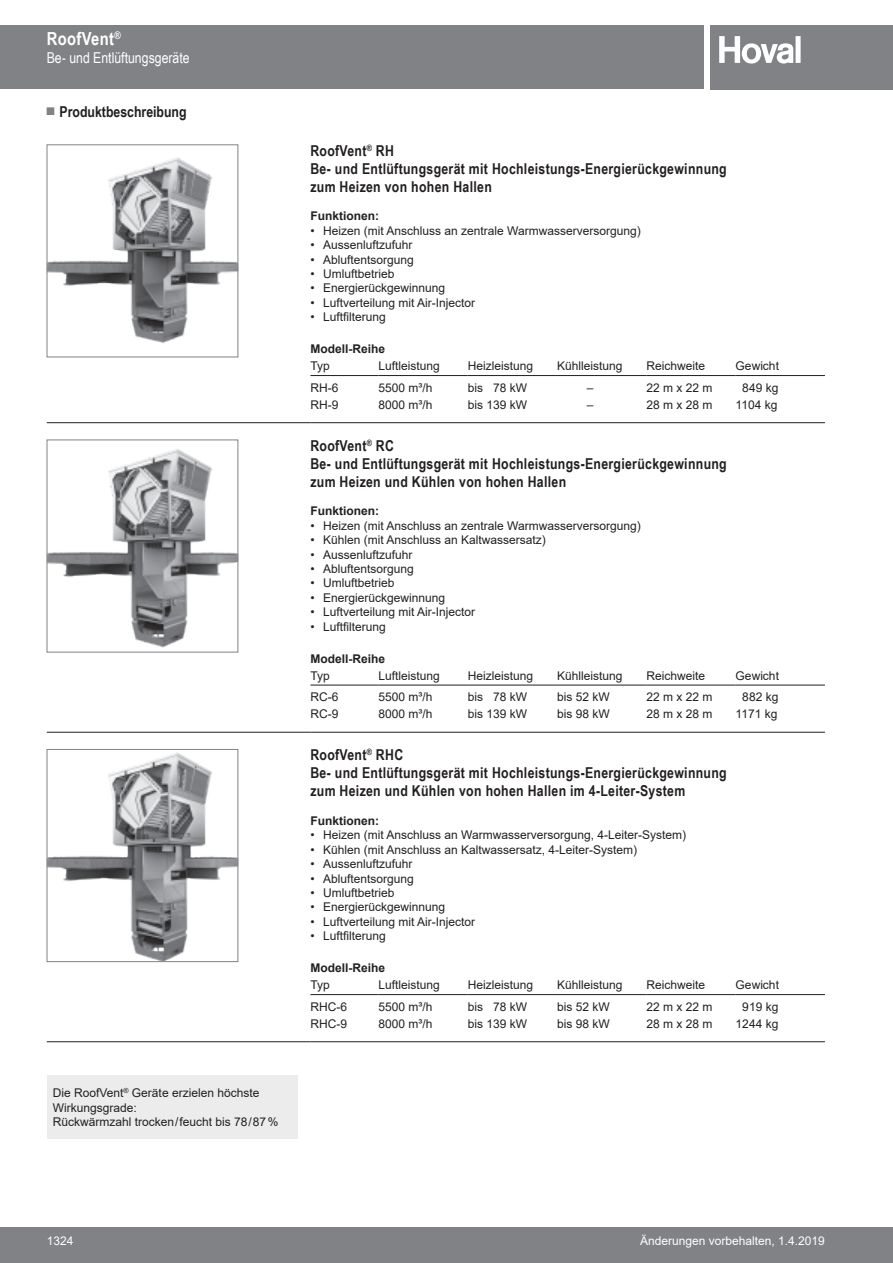
<style>
.page{position:relative;width:893px;height:1263px;background:#fff}
.page>*{position:absolute;margin:0;border:0;box-sizing:border-box;transform-origin:0 0}
.t1{font:700 18px "Arial Narrow";letter-spacing:.02em;color:#fff}
.t2{font:700 15px/18px "Arial Narrow";letter-spacing:.02em;color:#231f20}
.t3{font:15px "Arial Narrow";color:#fff}
.t4{font:700 15px "Arial Narrow";color:#231f20}
.t5{font:12px/14.4px "Arial";color:#231f20}
.t6{font:700 12px "Arial";color:#231f20}
.t7{font:12px "Arial";color:#fff}
.s1{font-size:16.5px;color:#808285}
</style>
<div class="page">
<div style="left:710px;top:26px;width:183px;height:64px;background:#808285"></div>
<svg style="left:719px;top:36px;width:82px;height:28px"></svg>
<div style="left:0;top:26px;width:703px;height:63px;background:#808285"></div>
<div style="left:0;top:1228px;width:893px;height:35px;background:#808285"></div>
<hr style="left:47px;top:422px;width:263px;height:1px;background:#231f20">
<hr style="left:310px;top:422px;width:515px;height:1px;background:#231f20">
<hr style="left:47px;top:732px;width:263px;height:1px;background:#231f20">
<hr style="left:310px;top:732px;width:515px;height:1px;background:#231f20">
<hr style="left:47px;top:1041px;width:263px;height:1px;background:#231f20">
<hr style="left:310px;top:1041px;width:515px;height:1px;background:#231f20">
<img style="left:49px;top:158px;width:187px;height:185px">
<div style="left:47px;top:145px;width:191px;height:212px;border:1px solid #808285"></div>
<hr style="left:310px;top:375px;width:68px;height:1px;background:#231f20">
<hr style="left:378px;top:375px;width:90px;height:1px;background:#231f20">
<hr style="left:468px;top:375px;width:89px;height:1px;background:#231f20">
<hr style="left:557px;top:375px;width:89px;height:1px;background:#231f20">
<hr style="left:646px;top:375px;width:90px;height:1px;background:#231f20">
<hr style="left:736px;top:375px;width:89px;height:1px;background:#231f20">
<img style="left:49px;top:449px;width:187px;height:198px">
<div style="left:47px;top:440px;width:191px;height:212px;border:1px solid #808285"></div>
<hr style="left:310px;top:685px;width:68px;height:1px;background:#231f20">
<hr style="left:378px;top:685px;width:90px;height:1px;background:#231f20">
<hr style="left:468px;top:685px;width:89px;height:1px;background:#231f20">
<hr style="left:557px;top:685px;width:89px;height:1px;background:#231f20">
<hr style="left:646px;top:685px;width:90px;height:1px;background:#231f20">
<hr style="left:736px;top:685px;width:89px;height:1px;background:#231f20">
<img style="left:49px;top:752px;width:187px;height:208px">
<div style="left:47px;top:749px;width:191px;height:213px;border:1px solid #808285"></div>
<hr style="left:310px;top:994px;width:68px;height:1px;background:#231f20">
<hr style="left:378px;top:994px;width:90px;height:1px;background:#231f20">
<hr style="left:468px;top:994px;width:89px;height:1px;background:#231f20">
<hr style="left:557px;top:994px;width:89px;height:1px;background:#231f20">
<hr style="left:646px;top:994px;width:90px;height:1px;background:#231f20">
<hr style="left:736px;top:994px;width:89px;height:1px;background:#231f20">
<div style="left:47px;top:1076px;width:251px;height:63px;background:#ececec"></div>
<h1 class="t1" style="left:47px;top:25px;width:75px">RoofVent<sup>®</sup></h1>
<p class="t3" style="left:47px;top:46px;width:144px">Be- und Entlüftungsgeräte</p>
<p class="t4" style="left:47px;top:100px;width:141px"><span class="s1">■</span> Produktbeschreibung</p>
<p class="t5" style="left:53px;top:1086px;width:227px">Die RoofVent<sup>®</sup> Geräte erzielen höchste<br>Wirkungsgrade:<br>Rückwärmzahl trocken / feucht bis 78 / 87%</p>
<p class="t2" style="left:310px;top:140px;width:418px">RoofVent<sup>®</sup> RH<br>Be- und Entlüftungsgerät mit Hochleistungs-Energierückgewinnung zum Heizen von hohen Hallen</p>
<p class="t6" style="left:310px;top:208px;width:70px">Funktionen:</p>
<p class="t5" style="left:310px;top:223px;width:332px">• Heizen (mit Anschluss an zentrale Warmwasserversorgung)</p>
<p class="t5" style="left:310px;top:238px;width:104px">• Aussenluftzufuhr</p>
<p class="t5" style="left:310px;top:252px;width:105px">• Abluftentsorgung</p>
<p class="t5" style="left:310px;top:266px;width:86px">• Umluftbetrieb</p>
<p class="t5" style="left:310px;top:281px;width:136px">• Energierückgewinnung</p>
<p class="t5" style="left:310px;top:295px;width:166px">• Luftverteilung mit Air-Injector</p>
<p class="t5" style="left:310px;top:310px;width:77px">• Luftfilterung</p>
<p class="t6" style="left:310px;top:341px;width:76px">Modell-Reihe</p>
<p class="t5" style="left:310px;top:359px;width:21px">Typ</p>
<p class="t5" style="left:378px;top:359px;width:63px">Luftleistung</p>
<p class="t5" style="left:468px;top:359px;width:67px">Heizleistung</p>
<p class="t5" style="left:557px;top:359px;width:67px">Kühlleistung</p>
<p class="t5" style="left:646px;top:359px;width:60px">Reichweite</p>
<p class="t5" style="left:736px;top:359px;width:45px">Gewicht</p>
<p class="t5" style="left:310px;top:380px;width:29px">RH-6</p>
<p class="t5" style="left:378px;top:380px;width:56px">5500 m³/h</p>
<p class="t5" style="left:468px;top:380px;width:61px">bis 78 kW</p>
<p class="t5" style="left:587px;top:380px;width:8px">–</p>
<p class="t5" style="left:646px;top:380px;width:68px">22 m x 22 m</p>
<p class="t5" style="left:742px;top:380px;width:38px">849 kg</p>
<p class="t5" style="left:310px;top:397px;width:29px">RH-9</p>
<p class="t5" style="left:378px;top:397px;width:56px">8000 m³/h</p>
<p class="t5" style="left:468px;top:397px;width:61px">bis 139 kW</p>
<p class="t5" style="left:587px;top:397px;width:8px">–</p>
<p class="t5" style="left:646px;top:397px;width:68px">28 m x 28 m</p>
<p class="t5" style="left:736px;top:397px;width:43px">1104 kg</p>
<p class="t2" style="left:310px;top:436px;width:418px">RoofVent<sup>®</sup> RC<br>Be- und Entlüftungsgerät mit Hochleistungs-Energierückgewinnung zum Heizen und Kühlen von hohen Hallen</p>
<p class="t6" style="left:310px;top:503px;width:70px">Funktionen:</p>
<p class="t5" style="left:310px;top:518px;width:332px">• Heizen (mit Anschluss an zentrale Warmwasserversorgung)</p>
<p class="t5" style="left:310px;top:533px;width:237px">• Kühlen (mit Anschluss an Kaltwassersatz)</p>
<p class="t5" style="left:310px;top:547px;width:104px">• Aussenluftzufuhr</p>
<p class="t5" style="left:310px;top:561px;width:105px">• Abluftentsorgung</p>
<p class="t5" style="left:310px;top:576px;width:86px">• Umluftbetrieb</p>
<p class="t5" style="left:310px;top:590px;width:136px">• Energierückgewinnung</p>
<p class="t5" style="left:310px;top:605px;width:166px">• Luftverteilung mit Air-Injector</p>
<p class="t5" style="left:310px;top:619px;width:77px">• Luftfilterung</p>
<p class="t6" style="left:310px;top:650px;width:76px">Modell-Reihe</p>
<p class="t5" style="left:310px;top:668px;width:21px">Typ</p>
<p class="t5" style="left:378px;top:668px;width:63px">Luftleistung</p>
<p class="t5" style="left:468px;top:668px;width:67px">Heizleistung</p>
<p class="t5" style="left:557px;top:668px;width:67px">Kühlleistung</p>
<p class="t5" style="left:646px;top:668px;width:60px">Reichweite</p>
<p class="t5" style="left:736px;top:668px;width:45px">Gewicht</p>
<p class="t5" style="left:310px;top:690px;width:29px">RC-6</p>
<p class="t5" style="left:378px;top:690px;width:56px">5500 m³/h</p>
<p class="t5" style="left:468px;top:690px;width:61px">bis 78 kW</p>
<p class="t5" style="left:557px;top:690px;width:54px">bis 52 kW</p>
<p class="t5" style="left:646px;top:690px;width:68px">22 m x 22 m</p>
<p class="t5" style="left:742px;top:690px;width:38px">882 kg</p>
<p class="t5" style="left:310px;top:707px;width:29px">RC-9</p>
<p class="t5" style="left:378px;top:707px;width:56px">8000 m³/h</p>
<p class="t5" style="left:468px;top:707px;width:61px">bis 139 kW</p>
<p class="t5" style="left:557px;top:707px;width:54px">bis 98 kW</p>
<p class="t5" style="left:646px;top:707px;width:68px">28 m x 28 m</p>
<p class="t5" style="left:736px;top:707px;width:43px">1171 kg</p>
<p class="t2" style="left:310px;top:745px;width:418px">RoofVent<sup>®</sup> RHC<br>Be- und Entlüftungsgerät mit Hochleistungs-Energierückgewinnung zum Heizen und Kühlen von hohen Hallen im 4-Leiter-System</p>
<p class="t6" style="left:310px;top:812px;width:70px">Funktionen:</p>
<p class="t5" style="left:310px;top:828px;width:377px">• Heizen (mit Anschluss an Warmwasserversorgung, 4-Leiter-System)</p>
<p class="t5" style="left:310px;top:842px;width:328px">• Kühlen (mit Anschluss an Kaltwassersatz, 4-Leiter-System)</p>
<p class="t5" style="left:310px;top:857px;width:104px">• Aussenluftzufuhr</p>
<p class="t5" style="left:310px;top:871px;width:105px">• Abluftentsorgung</p>
<p class="t5" style="left:310px;top:885px;width:86px">• Umluftbetrieb</p>
<p class="t5" style="left:310px;top:900px;width:136px">• Energierückgewinnung</p>
<p class="t5" style="left:310px;top:914px;width:166px">• Luftverteilung mit Air-Injector</p>
<p class="t5" style="left:310px;top:929px;width:77px">• Luftfilterung</p>
<p class="t6" style="left:310px;top:959px;width:76px">Modell-Reihe</p>
<p class="t5" style="left:310px;top:978px;width:21px">Typ</p>
<p class="t5" style="left:378px;top:978px;width:63px">Luftleistung</p>
<p class="t5" style="left:468px;top:978px;width:67px">Heizleistung</p>
<p class="t5" style="left:557px;top:978px;width:67px">Kühlleistung</p>
<p class="t5" style="left:646px;top:978px;width:60px">Reichweite</p>
<p class="t5" style="left:736px;top:978px;width:45px">Gewicht</p>
<p class="t5" style="left:310px;top:999px;width:38px">RHC-6</p>
<p class="t5" style="left:378px;top:999px;width:56px">5500 m³/h</p>
<p class="t5" style="left:468px;top:999px;width:61px">bis 78 kW</p>
<p class="t5" style="left:557px;top:999px;width:54px">bis 52 kW</p>
<p class="t5" style="left:646px;top:999px;width:68px">22 m x 22 m</p>
<p class="t5" style="left:742px;top:999px;width:38px">919 kg</p>
<p class="t5" style="left:310px;top:1016px;width:38px">RHC-9</p>
<p class="t5" style="left:378px;top:1016px;width:56px">8000 m³/h</p>
<p class="t5" style="left:468px;top:1016px;width:61px">bis 139 kW</p>
<p class="t5" style="left:557px;top:1016px;width:54px">bis 98 kW</p>
<p class="t5" style="left:646px;top:1016px;width:68px">28 m x 28 m</p>
<p class="t5" style="left:736px;top:1016px;width:44px">1244 kg</p>
<p class="t7" style="left:47px;top:1232px;width:28px">1324</p>
<p class="t7" style="left:640px;top:1232px;width:186px">Änderungen vorbehalten, 1.4.2019</p>
</div>
